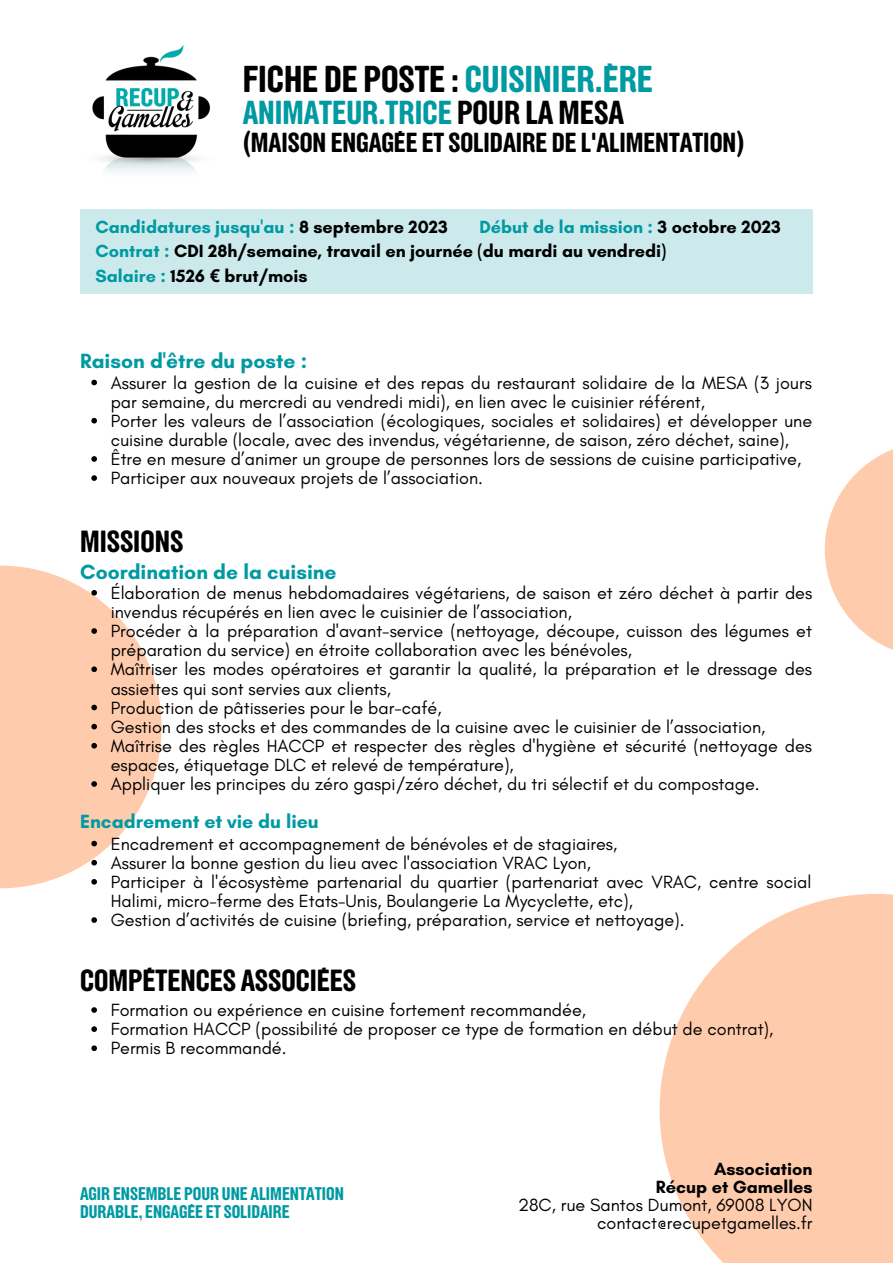
<style>
.page{position:relative;width:893px;height:1264px;background:#fff}
.page>*{position:absolute;margin:0;border:0;box-sizing:border-box;transform-origin:0 0}
.t1{font:36.6px "FTV Stanley";color:#000}
.t2{font:32.55px "FTV Stanley";color:#009aa2}
.t3{font:30px "FTV Stanley";color:#000}
.t4{font:27px "FTV Stanley";color:#000}
.t5{font:700 21px "Glacial Indifference";color:#009aa2}
.t6{font:700 19.5px "Glacial Indifference";color:#009aa2}
.t7{font:18px/19px "Glacial Indifference";color:#000}
.t8{font:700 18px "Glacial Indifference";color:#000}
.t9{font:700 18px "Glacial Indifference";color:#009aa2}
.t10{font:18px "FTV Stanley";color:#009aa2}
.s1{color:#009aa2}
.s2{color:#000}
.s3{font-family:"Noto Sans"}
</style>
<div class="page">
<svg style="left:659px;top:894px;width:233px;height:368px;fill:#ffcbad"></svg>
<svg style="left:0;top:565px;width:162px;height:323px;fill:#ffcbad"></svg>
<svg style="left:91px;top:379px;width:6px;height:6px"></svg>
<svg style="left:91px;top:418px;width:6px;height:5px"></svg>
<svg style="left:91px;top:456px;width:6px;height:6px"></svg>
<svg style="left:91px;top:475px;width:6px;height:6px"></svg>
<svg style="left:91px;top:590px;width:6px;height:5px"></svg>
<svg style="left:91px;top:628px;width:6px;height:6px"></svg>
<svg style="left:91px;top:666px;width:6px;height:6px"></svg>
<svg style="left:91px;top:704px;width:6px;height:6px"></svg>
<svg style="left:91px;top:723px;width:6px;height:6px"></svg>
<svg style="left:91px;top:743px;width:6px;height:5px"></svg>
<svg style="left:91px;top:781px;width:6px;height:5px"></svg>
<svg style="left:91px;top:840px;width:6px;height:6px"></svg>
<svg style="left:91px;top:859px;width:6px;height:6px"></svg>
<svg style="left:91px;top:879px;width:6px;height:5px"></svg>
<svg style="left:91px;top:917px;width:6px;height:5px"></svg>
<svg style="left:91px;top:1007px;width:6px;height:5px"></svg>
<svg style="left:91px;top:1026px;width:6px;height:5px"></svg>
<svg style="left:91px;top:1045px;width:6px;height:6px"></svg>
<img style="left:92px;top:46px;width:119px;height:126px">
<svg style="left:824px;top:449px;width:68px;height:201px"></svg>
<div style="left:80px;top:209px;width:732px;height:85px;background:#cceaec"></div>
<p class="t1" style="left:243px;top:64px;width:411px">FICHE DE POSTE : <span class="s1">CUISINIER.ÈRE</span></p>
<p class="t2" style="left:243px;top:100px;width:382px">ANIMATEUR.TRICE <span class="s2">POUR LA MESA</span></p>
<p class="t4" style="left:243px;top:132px;width:503px">(MAISON ENGAGÉE ET SOLIDAIRE DE L'ALIMENTATION)</p>
<p class="t9" style="left:95px;top:215px;width:354px">Candidatures jusqu'au : <span class="s2">8 septembre 2023</span></p>
<p class="t9" style="left:479px;top:215px;width:303px">Début de la mission : <span class="s2">3 octobre 2023</span></p>
<p class="t8" style="left:95px;top:240px;width:572px"><span class="s1">Contrat :</span> CDI 28h/semaine, travail en journée (du mardi au vendredi)</p>
<p class="t8" style="left:95px;top:265px;width:214px"><span class="s1">Salaire :</span> 1526 <span class="s3">€</span> brut/mois</p>
<p class="t5" style="left:80px;top:348px;width:228px">Raison d'être du poste :</p>
<p class="t7" style="left:111px;top:373px;width:702px">Assurer la gestion de la cuisine et des repas du restaurant solidaire de la MESA (3 jours par semaine, du mercredi au vendredi midi), en lien avec le cuisinier référent,</p>
<p class="t7" style="left:111px;top:411px;width:703px">Porter les valeurs de l’association (écologiques, sociales et solidaires) et développer une cuisine durable (locale, avec des invendus, végétarienne, de saison, zéro déchet, saine),</p>
<p class="t7" style="left:111px;top:449px;width:692px">Être en mesure d’animer un groupe de personnes lors de sessions de cuisine participative,</p>
<p class="t7" style="left:111px;top:468px;width:374px">Participer aux nouveaux projets de l’association.</p>
<p class="t3" style="left:80px;top:529px;width:105px">MISSIONS</p>
<p class="t5" style="left:80px;top:559px;width:258px">Coordination de la cuisine</p>
<p class="t7" style="left:111px;top:583px;width:703px">Élaboration de menus hebdomadaires végétariens, de saison et zéro déchet à partir des invendus récupérés en lien avec le cuisinier de l’association,</p>
<p class="t7" style="left:111px;top:621px;width:702px">Procéder à la préparation d'avant-service (nettoyage, découpe, cuisson des légumes et préparation du service) en étroite collaboration avec les bénévoles,</p>
<p class="t7" style="left:111px;top:659px;width:702px">Maîtriser les modes opératoires et garantir la qualité, la préparation et le dressage des assiettes qui sont servies aux clients,</p>
<p class="t7" style="left:111px;top:698px;width:332px">Production de pâtisseries pour le bar-café,</p>
<p class="t7" style="left:111px;top:717px;width:656px">Gestion des stocks et des commandes de la cuisine avec le cuisinier de l’association,</p>
<p class="t7" style="left:111px;top:736px;width:702px">Maîtrise des règles HACCP et respecter des règles d'hygiène et sécurité (nettoyage des espaces, étiquetage DLC et relevé de température),</p>
<p class="t7" style="left:111px;top:774px;width:650px">Appliquer les principes du zéro gaspi/zéro déchet, du tri sélectif et du compostage.</p>
<p class="t6" style="left:80px;top:809px;width:240px">Encadrement et vie du lieu</p>
<p class="t7" style="left:111px;top:834px;width:508px">Encadrement et accompagnement de bénévoles et de stagiaires,</p>
<p class="t7" style="left:111px;top:853px;width:481px">Assurer la bonne gestion du lieu avec l'association VRAC Lyon,</p>
<p class="t7" style="left:111px;top:872px;width:702px">Participer à l'écosystème partenarial du quartier (partenariat avec VRAC, centre social<br>Halimi, micro-ferme des Etats-Unis, Boulangerie La Mycyclette, etc),</p>
<p class="t7" style="left:111px;top:910px;width:575px">Gestion d’activités de cuisine (briefing, préparation, service et nettoyage).</p>
<p class="t3" style="left:80px;top:968px;width:277px">COMPÉTENCES ASSOCIÉES</p>
<p class="t7" style="left:111px;top:1000px;width:476px">Formation ou expérience en cuisine fortement recommandée,</p>
<p class="t7" style="left:111px;top:1019px;width:664px">Formation HACCP (possibilité de proposer ce type de formation en début de contrat),</p>
<p class="t7" style="left:111px;top:1038px;width:177px">Permis B recommandé.</p>
<p class="t10" style="left:80px;top:1186px;width:265px">AGIR ENSEMBLE POUR UNE ALIMENTATION</p>
<p class="t10" style="left:80px;top:1204px;width:211px">DURABLE, ENGAGÉE ET SOLIDAIRE</p>
<p class="t8" style="left:714px;top:1157px;width:100px">Association</p>
<p class="t8" style="left:656px;top:1175px;width:158px">Récup et Gamelles</p>
<p class="t7" style="left:518px;top:1194px;width:296px">28C, rue Santos Dumont, 69008 LYON</p>
<p class="t7" style="left:597px;top:1212px;width:217px">contact@recupetgamelles.fr</p>
</div>
